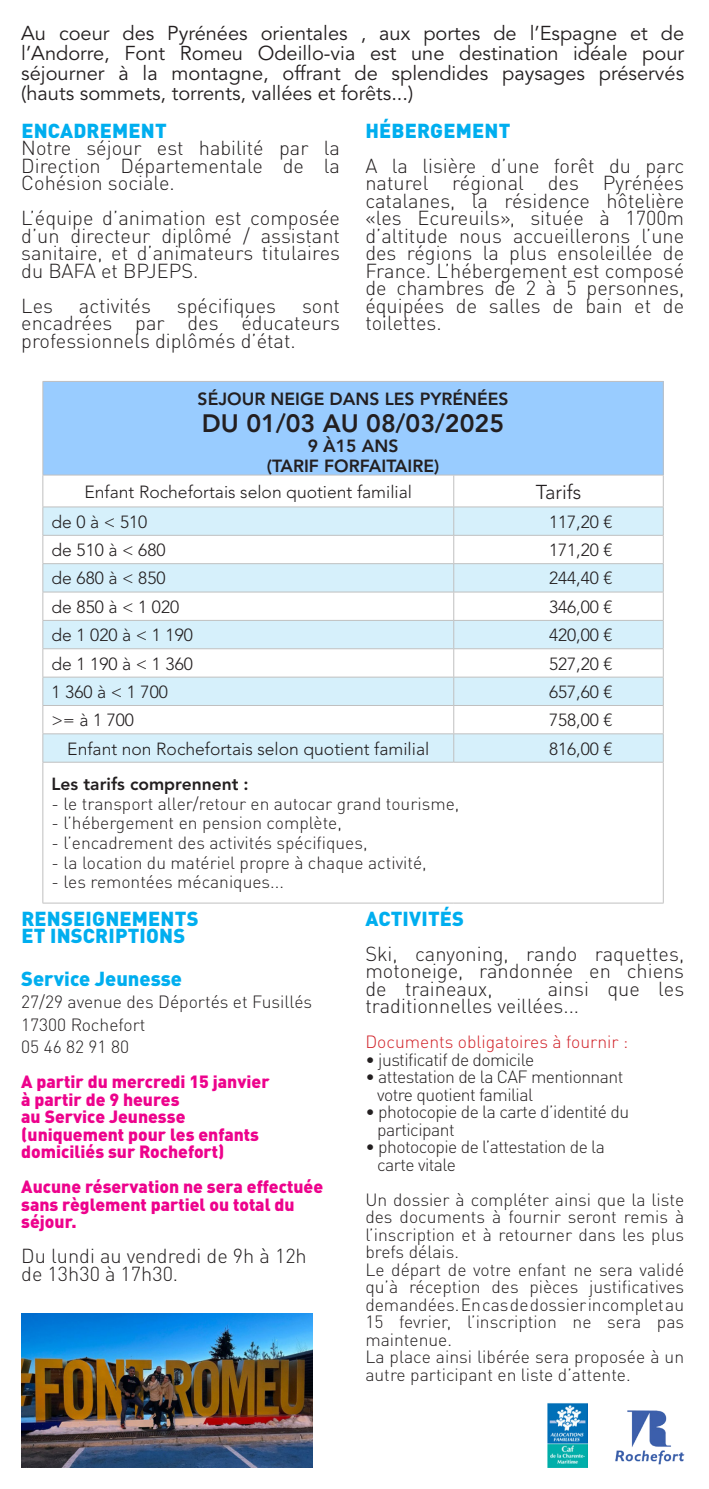
<style>
.page{position:relative;width:709px;height:1489px;background:#fff}
.page>*{position:absolute;margin:0;border:0;box-sizing:border-box;transform-origin:0 0}
.t1{font:800 25px "Avenir LT Std";color:#231f20}
.t2{font:300 20px/17.5px "DINOT";color:#231f20;text-align:justify}
.t3{font:20px/20px "Avenir LT Std";color:#231f20;text-align:justify}
.t4{font:900 20px "DINOT";letter-spacing:.01em;color:#00aeef}
.t5{font:300 20px "Avenir LT Std";color:#231f20}
.t6{font:300 17.5px/17.5px "DINOT";color:#231f20;text-align:justify}
.t7{font:300 17.5px "Avenir LT Std";color:#231f20}
.t8{font:900 17.5px/17.5px "DINOT";color:#ed028c}
.t9{font:300 17.5px "DINOT";letter-spacing:-.03em;color:#231f20}
.t10{font:800 17.5px "Avenir LT Std";color:#231f20}
.t11{font:300 17.5px "DINOT";color:#d1232a}
</style>
<div class="page">
<div style="left:43px;top:381px;width:620px;height:94px;background:#9cf"></div>
<svg style="left:43px;top:507px;width:620px;height:254px;fill:#d6f0fb"></svg>
<hr style="left:43px;top:381px;width:411px;height:1px;background:#c0c0c0">
<hr style="left:42px;top:382px;width:1px;height:92px;background:#c0c0c0">
<hr style="left:454px;top:381px;width:209px;height:1px;background:#c0c0c0">
<hr style="left:663px;top:382px;width:1px;height:92px;background:#c0c0c0">
<hr style="left:43px;top:474px;width:411px;height:1px;background:#c0c0c0">
<hr style="left:42px;top:475px;width:1px;height:31px;background:#c0c0c0">
<hr style="left:454px;top:474px;width:209px;height:1px;background:#c0c0c0">
<hr style="left:453px;top:475px;width:1px;height:31px;background:#c0c0c0">
<hr style="left:663px;top:475px;width:1px;height:31px;background:#c0c0c0">
<hr style="left:43px;top:506px;width:411px;height:1px;background:#c0c0c0">
<hr style="left:454px;top:506px;width:209px;height:1px;background:#c0c0c0">
<hr style="left:43px;top:535px;width:411px;height:1px;background:#c0c0c0">
<hr style="left:454px;top:535px;width:209px;height:1px;background:#c0c0c0">
<hr style="left:43px;top:563px;width:411px;height:1px;background:#c0c0c0">
<hr style="left:454px;top:563px;width:209px;height:1px;background:#c0c0c0">
<hr style="left:43px;top:591px;width:411px;height:1px;background:#c0c0c0">
<hr style="left:454px;top:591px;width:209px;height:1px;background:#c0c0c0">
<hr style="left:43px;top:620px;width:411px;height:1px;background:#c0c0c0">
<hr style="left:454px;top:620px;width:209px;height:1px;background:#c0c0c0">
<hr style="left:43px;top:648px;width:411px;height:1px;background:#c0c0c0">
<hr style="left:454px;top:648px;width:209px;height:1px;background:#c0c0c0">
<hr style="left:43px;top:676px;width:411px;height:1px;background:#c0c0c0">
<hr style="left:454px;top:676px;width:209px;height:1px;background:#c0c0c0">
<hr style="left:43px;top:705px;width:411px;height:1px;background:#c0c0c0">
<hr style="left:454px;top:705px;width:209px;height:1px;background:#c0c0c0">
<hr style="left:43px;top:733px;width:411px;height:1px;background:#c0c0c0">
<svg style="left:42px;top:507px;width:1px;height:254px"></svg>
<hr style="left:454px;top:733px;width:209px;height:1px;background:#c0c0c0">
<svg style="left:453px;top:507px;width:1px;height:254px"></svg>
<svg style="left:663px;top:507px;width:1px;height:254px"></svg>
<hr style="left:43px;top:761px;width:411px;height:1px;background:#c0c0c0">
<hr style="left:42px;top:762px;width:1px;height:140px;background:#c0c0c0">
<hr style="left:454px;top:761px;width:209px;height:1px;background:#c0c0c0">
<hr style="left:663px;top:762px;width:1px;height:140px;background:#c0c0c0">
<hr style="left:43px;top:902px;width:411px;height:1px;background:#c0c0c0">
<hr style="left:454px;top:902px;width:209px;height:1px;background:#c0c0c0">
<img style="left:615px;top:1410px;width:69px;height:55px">
<img style="left:547px;top:1403px;width:40px;height:63px">
<img style="left:21px;top:1313px;width:292px;height:154px">
<p class="t3" style="left:21px;top:24px;width:664px">Au coeur des Pyrénées orientales , aux portes de l’Espagne et de l’Andorre, Font Romeu Odeillo-via est une destination idéale pour séjourner à la montagne, offrant de splendides paysages préservés (hauts sommets, torrents, vallées et forêts...)</p>
<p class="t4" style="left:21px;top:117px;width:147px">ENCADREMENT</p>
<p class="t2" style="left:21px;top:139px;width:320px">Notre séjour est habilité par la Direction Départementale de la Cohésion sociale.</p>
<p class="t2" style="left:21px;top:209px;width:320px">L’équipe d’animation est composée d’un directeur diplômé / assistant sanitaire, et d’animateurs titulaires du BAFA et BPJEPS.</p>
<p class="t2" style="left:21px;top:296px;width:33px">Les</p>
<p class="t2" style="left:79px;top:296px;width:73px">activités</p>
<p class="t2" style="left:177px;top:296px;width:101px">spécifiques</p>
<p class="t2" style="left:21px;top:296px;width:320px;text-indent:281px">sont encadrées par des éducateurs professionnels diplômés d’état.</p>
<p class="t4" style="left:365px;top:117px;width:146px">HÉBERGEMENT</p>
<p class="t2" style="left:365px;top:156px;width:320px">A la lisière d’une forêt du parc naturel régional des Pyrénées catalanes, la résidence hôtelière «les Ecureuils», située à 1700m d’altitude nous accueillerons l’une des régions la plus ensoleillée de France. L’hébergement est composé de chambres de 2 à 5 personnes, équipées de salles de bain et de toilettes.</p>
<p class="t10" style="left:198px;top:388px;width:312px">SÉJOUR NEIGE DANS LES PYRÉNÉES</p>
<p class="t1" style="left:202px;top:409px;width:304px">DU 01/03 AU 08/03/2025</p>
<p class="t10" style="left:308px;top:436px;width:92px">9 À15 ANS</p>
<p class="t10" style="left:267px;top:456px;width:174px">(TARIF FORFAITAIRE)</p>
<p class="t7" style="left:84px;top:481px;width:329px">Enfant Rochefortais selon quotient familial</p>
<p class="t5" style="left:535px;top:480px;width:47px">Tarifs</p>
<p class="t7" style="left:52px;top:511px;width:97px">de 0 à &lt; 510</p>
<p class="t7" style="left:549px;top:511px;width:65px">117,20 €</p>
<p class="t7" style="left:52px;top:540px;width:115px">de 510 à &lt; 680</p>
<p class="t7" style="left:549px;top:540px;width:65px">171,20 €</p>
<p class="t7" style="left:52px;top:568px;width:115px">de 680 à &lt; 850</p>
<p class="t7" style="left:549px;top:568px;width:65px">244,40 €</p>
<p class="t7" style="left:52px;top:596px;width:129px">de 850 à &lt; 1 020</p>
<p class="t7" style="left:549px;top:596px;width:65px">346,00 €</p>
<p class="t7" style="left:52px;top:625px;width:143px">de 1 020 à &lt; 1 190</p>
<p class="t7" style="left:549px;top:625px;width:65px">420,00 €</p>
<p class="t7" style="left:52px;top:653px;width:143px">de 1 190 à &lt; 1 360</p>
<p class="t7" style="left:549px;top:653px;width:65px">527,20 €</p>
<p class="t7" style="left:52px;top:681px;width:118px">1 360 à &lt; 1 700</p>
<p class="t7" style="left:549px;top:681px;width:65px">657,60 €</p>
<p class="t7" style="left:52px;top:710px;width:84px">&gt;= à 1 700</p>
<p class="t7" style="left:549px;top:710px;width:65px">758,00 €</p>
<p class="t7" style="left:67px;top:738px;width:363px">Enfant non Rochefortais selon quotient familial</p>
<p class="t7" style="left:549px;top:738px;width:65px">816,00 €</p>
<p class="t10" style="left:52px;top:773px;width:199px">Les tarifs comprennent :</p>
<p class="t6" style="left:52px;top:794px;width:409px">- le transport aller/retour en autocar grand tourisme,</p>
<p class="t6" style="left:52px;top:814px;width:292px">- l’hébergement en pension complète,</p>
<p class="t6" style="left:52px;top:833px;width:317px">- l’encadrement des activités spécifiques,</p>
<p class="t6" style="left:52px;top:853px;width:377px">- la location du matériel propre à chaque activité,</p>
<p class="t6" style="left:52px;top:873px;width:234px">- les remontées mécaniques...</p>
<p class="t4" style="left:21px;top:904px;width:179px">RENSEIGNEMENTS</p>
<p class="t4" style="left:21px;top:922px;width:165px">ET INSCRIPTIONS</p>
<p class="t4" style="left:21px;top:964px;width:162px">Service Jeunesse</p>
<p class="t6" style="left:21px;top:992px;width:292px">27/29 avenue des Déportés et Fusillés</p>
<p class="t6" style="left:21px;top:1015px;width:126px">17300 Rochefort</p>
<p class="t6" style="left:21px;top:1037px;width:109px">05 46 82 91 80</p>
<p class="t8" style="left:21px;top:1072px;width:250px">A partir du mercredi 15 janvier</p>
<p class="t8" style="left:21px;top:1089px;width:160px">à partir de 9 heures</p>
<p class="t8" style="left:21px;top:1107px;width:166px">au Service Jeunesse</p>
<p class="t8" style="left:21px;top:1124px;width:239px">(uniquement pour les enfants domiciliés sur Rochefort)</p>
<p class="t8" style="left:21px;top:1177px;width:303px">Aucune réservation ne sera effectuée sans règlement partiel ou total du séjour.</p>
<p class="t2" style="left:21px;top:1246px;width:287px">Du lundi au vendredi de 9h à 12h</p>
<p class="t2" style="left:21px;top:1264px;width:158px">de 13h30 à 17h30.</p>
<p class="t4" style="left:365px;top:904px;width:100px">ACTIVITÉS</p>
<p class="t2" style="left:365px;top:944px;width:320px">Ski, canyoning, rando raquettes, motoneige, randonnée en chiens de traineaux,</p>
<p class="t2" style="left:365px;top:979px;width:320px;text-indent:182px">ainsi que les traditionnelles veillées...</p>
<p class="t11" style="left:365px;top:1030px;width:264px">Documents obligatoires à fournir :</p>
<p class="t9" style="left:365px;top:1048px;width:170px">• justificatif de domicile</p>
<p class="t9" style="left:365px;top:1065px;width:260px">• attestation de la CAF mentionnant</p>
<p class="t9" style="left:377px;top:1083px;width:157px">votre quotient familial</p>
<p class="t9" style="left:365px;top:1100px;width:265px">• photocopie de la carte d’identité du</p>
<p class="t9" style="left:377px;top:1118px;width:79px">participant</p>
<p class="t9" style="left:365px;top:1135px;width:241px">• photocopie de l’attestation de la</p>
<p class="t9" style="left:377px;top:1153px;width:80px">carte vitale</p>
<p class="t6" style="left:365px;top:1190px;width:320px">Un dossier à compléter ainsi que la liste des documents à fournir seront remis à l’inscription et à retourner dans les plus brefs délais.</p>
<p class="t6" style="left:365px;top:1260px;width:320px">Le départ de votre enfant ne sera validé qu’à réception des pièces justificatives demandées. En cas de dossier incomplet au 15 fevrier, l’inscription ne sera pas maintenue.</p>
<p class="t6" style="left:365px;top:1347px;width:320px">La place ainsi libérée sera proposée à un autre participant en liste d’attente.</p>
</div>
